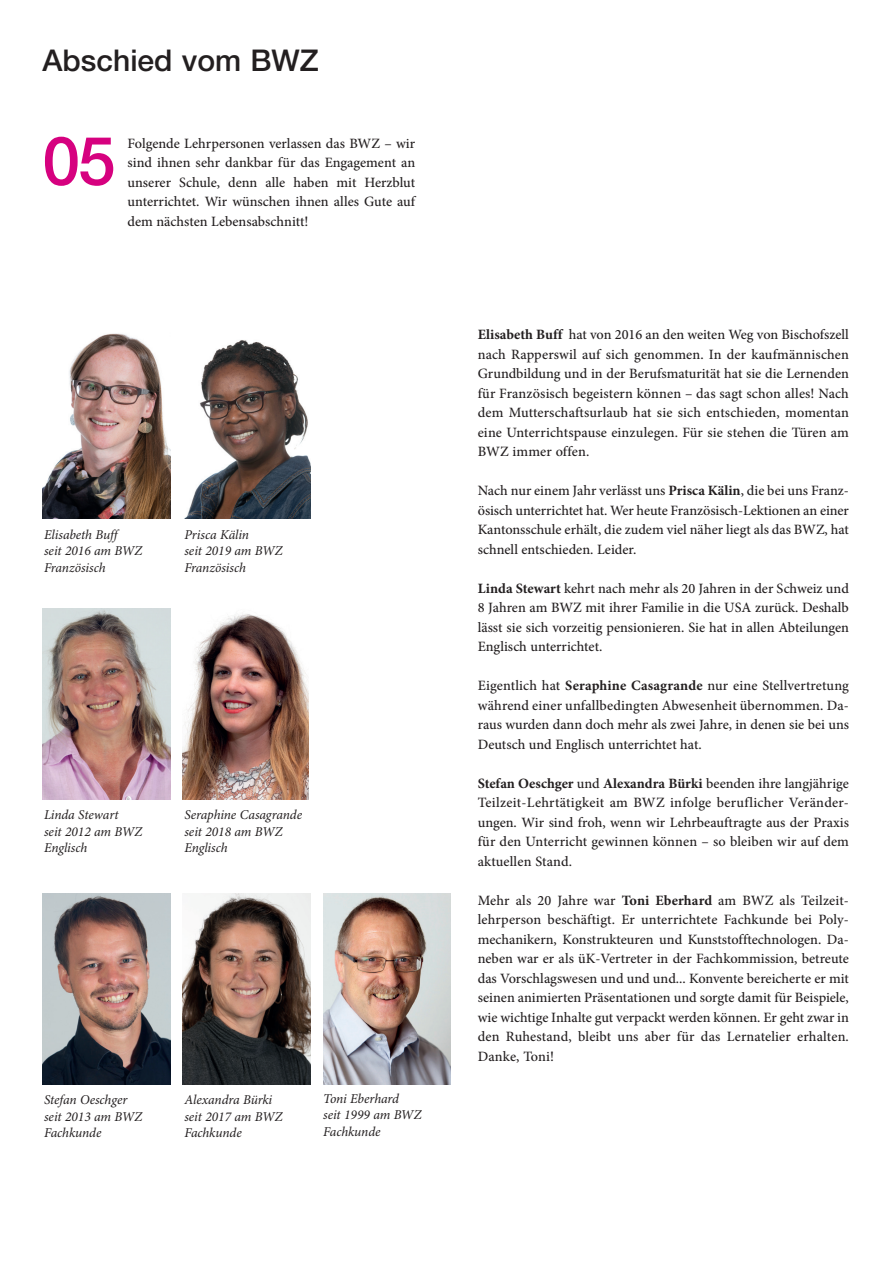
<style>
.page{position:relative;width:893px;height:1263px;background:#fff}
.page>*{position:absolute;margin:0;border:0;box-sizing:border-box;transform-origin:0 0}
.t1{font:500 67.5px "Helvetica Neue";color:#d6017f}
.t2{font:500 30px "Helvetica Neue LT Std";color:#231f20}
.t3{font:500 14.25px/19.5px "Minion Pro";color:#231f20;text-align:justify}
.t4{font:italic 13.5px/16.5px "Minion Pro";letter-spacing:-.005em;color:#231f20}
.s1{font-weight:700}
</style>
<div class="page">
<img style="left:183px;top:614px;width:125px;height:185px">
<img style="left:43px;top:333px;width:127px;height:186px">
<img style="left:184px;top:340px;width:126px;height:179px">
<img style="left:43px;top:893px;width:127px;height:191px">
<img style="left:43px;top:608px;width:127px;height:191px">
<img style="left:183px;top:893px;width:127px;height:191px">
<img style="left:323px;top:893px;width:128px;height:191px">
<h2 class="t2" style="left:43px;top:43px;width:278px">Abschied vom BWZ</h2>
<h1 class="t1" style="left:43px;top:107px;width:75px">05</h1>
<p class="t3" style="left:128px;top:134px;width:289px">Folgende Lehrpersonen verlassen das BWZ – wir sind ihnen sehr dankbar für das Engagement an unserer Schule, denn alle haben mit Herzblut unterrichtet. Wir wünschen ihnen alles Gute auf dem nächsten Lebensabschnitt!</p>
<p class="t4" style="left:44px;top:527px;width:100px">Elisabeth Buff<br>seit 2016 am BWZ<br>Französisch</p>
<p class="t4" style="left:184px;top:527px;width:100px">Prisca Kälin<br>seit 2019 am BWZ<br>Französisch</p>
<p class="t4" style="left:44px;top:807px;width:100px">Linda Stewart<br>seit 2012 am BWZ<br>Englisch</p>
<p class="t4" style="left:184px;top:807px;width:119px">Seraphine Casagrande seit 2018 am BWZ<br>Englisch</p>
<p class="t4" style="left:44px;top:1092px;width:100px">Stefan Oeschger seit 2013 am BWZ<br>Fachkunde</p>
<p class="t4" style="left:184px;top:1092px;width:100px">Alexandra Bürki seit 2017 am BWZ<br>Fachkunde</p>
<p class="t4" style="left:323px;top:1091px;width:100px">Toni Eberhard<br>seit 1999 am BWZ<br>Fachkunde</p>
<p class="t3" style="left:478px;top:325px;width:373px"><span class="s1">Elisabeth Buff</span> hat von 2016 an den weiten Weg von Bischofszell nach Rapperswil auf sich genommen. In der kaufmännischen Grundbildung und in der Berufsmaturität hat sie die Lernenden für Französisch begeistern können – das sagt schon alles! Nach dem Mutterschaftsurlaub hat sie sich entschieden, momentan eine Unterrichtspause einzulegen. Für sie stehen die Türen am BWZ immer offen.</p>
<p class="t3" style="left:478px;top:481px;width:373px">Nach nur einem Jahr verlässt uns <span class="s1">Prisca Kälin</span>, die bei uns Franz&shy;ösisch unterrichtet hat. Wer heute Französisch-Lektionen an einer Kantonsschule erhält, die zudem viel näher liegt als das BWZ, hat schnell entschieden. Leider.</p>
<p class="t3" style="left:478px;top:578px;width:373px"><span class="s1">Linda Stewart</span> kehrt nach mehr als 20 Jahren in der Schweiz und 8 Jahren am BWZ mit ihrer Familie in die USA zurück. Deshalb lässt sie sich vorzeitig pensionieren. Sie hat in allen Abteilungen Englisch unterrichtet.</p>
<p class="t3" style="left:478px;top:676px;width:373px">Eigentlich hat <span class="s1">Seraphine Casagrande</span> nur eine Stellvertretung während einer unfallbedingten Abwesenheit übernommen. Da&shy;raus wurden dann doch mehr als zwei Jahre, in denen sie bei uns Deutsch und Englisch unterrichtet hat.</p>
<p class="t3" style="left:478px;top:773px;width:373px"><span class="s1">Stefan Oeschger</span> und <span class="s1">Alexandra Bürki</span> beenden ihre langjährige Teilzeit-Lehrtätigkeit am BWZ infolge beruflicher Veränder&shy;ungen. Wir sind froh, wenn wir Lehrbeauftragte aus der Praxis für den Unterricht gewinnen können – so bleiben wir auf dem aktuellen Stand.</p>
<p class="t3" style="left:478px;top:890px;width:373px">Mehr als 20 Jahre war <span class="s1">Toni Eberhard</span> am BWZ als Teilzeit&shy;lehrperson beschäftigt. Er unterrichtete Fachkunde bei Poly&shy;mechanikern, Konstrukteuren und Kunststofftechnologen. Da&shy;neben war er als üK-Vertreter in der Fachkommission, betreute das Vorschlagswesen und und und... Konvente bereicherte er mit seinen animierten Präsentationen und sorgte damit für Beispiele, wie wichtige Inhalte gut verpackt werden können. Er geht zwar in den Ruhestand, bleibt uns aber für das Lernatelier erhalten.<br>Danke, Toni!</p>
</div>
